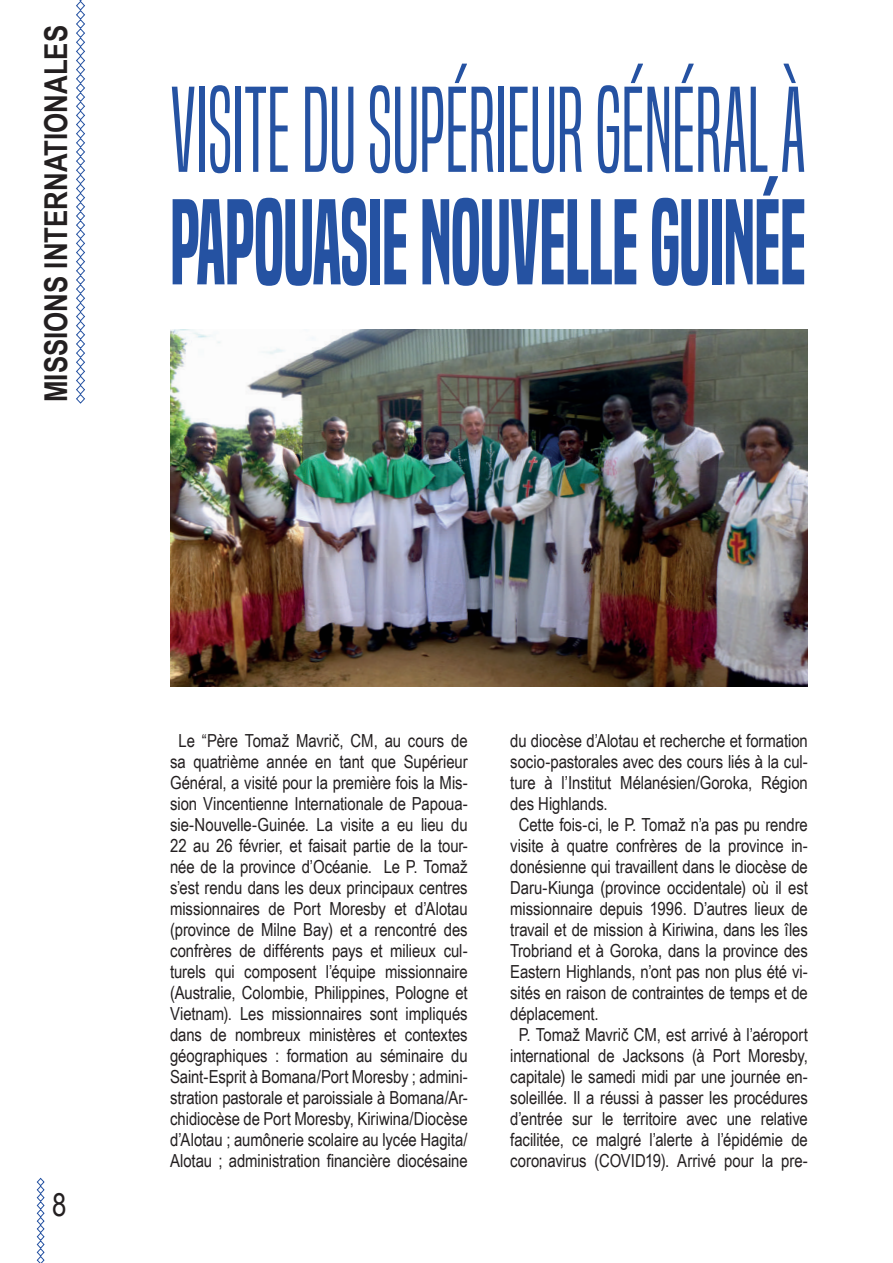
<style>
.page{position:relative;width:893px;height:1263px;background:#fff}
.page>*{position:absolute;margin:0;border:0;box-sizing:border-box;transform-origin:0 0}
.t1{font:112.5px "Built Titling Lt";color:#2552a2;scale:.85 1}
.t2{font:112.5px "Built Titling Sb";letter-spacing:-.01em;color:#2552a2;scale:.68 1}
.t3{font:700 31.5px "Arial Narrow";color:#231f20}
.t4{font:31.5px "Arial Narrow";color:#231f20}
.t5{font:18px/21px "Arial Narrow";letter-spacing:-.005em;color:#231f20;text-align:center}
</style>
<div class="page">
<svg style="left:36px;top:1177px;width:9px;height:86px"></svg>
<img style="left:170px;top:330px;width:638px;height:357px">
<svg style="left:76px;top:0;width:9px;height:404px"></svg>
<h2 class="t3" style="left:32px;top:402px;width:378px;rotate:-90deg">MISSIONS INTERNATIONALES</h2>
<h1 class="t1" style="left:170px;top:64px;width:750px">VISITE DU SUPÉRIEUR GÉNÉRAL À</h1>
<h1 class="t2" style="left:170px;top:176px;width:937px">PAPOUASIE NOUVELLE GUINÉE</h1>
<h2 class="t4" style="left:52px;top:1181px;width:16px">8</h2>
<p class="t5" style="left:170px;top:729px;width:299px">Le “Père Tomaž Mavrič, CM, au cours de sa quatrième année en tant que Supérieur Général, a visité pour la première fois la Mis&shy;sion Vincentienne Internationale de Papoua&shy;sie-Nouvelle-Guinée. La visite a eu lieu du 22 au 26 février, et faisait partie de la tour&shy;née de la province d’Océanie. Le P. Tomaž s’est rendu dans les deux principaux centres missionnaires de Port Moresby et d’Alotau (province de Milne Bay) et a rencontré des confrères de différents pays et milieux cul&shy;turels qui composent l’équipe missionnaire (Australie, Colombie, Philippines, Pologne et Vietnam). Les missionnaires sont impliqués dans de nombreux ministères et contextes géographiques : formation au séminaire du Saint-Esprit à Bomana/Port Moresby ; admini&shy;stration pastorale et paroissiale à Bomana/Ar&shy;chidiocèse de Port Moresby, Kiriwina/Diocèse d’Alotau ; aumônerie scolaire au lycée Hagita/ Alotau ; administration financière diocésaine</p>
<p class="t5" style="left:510px;top:730px;width:299px">du diocèse d’Alotau et recherche et formation</p>
<p class="t5" style="left:510px;top:751px;width:299px">socio-pastorales avec des cours liés à la cul-</p>
<p class="t5" style="left:510px;top:771px;width:299px">ture à l’Institut Mélanésien/Goroka, Région</p>
<p class="t5" style="left:510px;top:792px;width:99px">des Highlands.</p>
<p class="t5" style="left:519px;top:814px;width:291px">Cette fois-ci, le P. Tomaž n’a pas pu rendre</p>
<p class="t5" style="left:510px;top:835px;width:299px">visite à quatre confrères de la province in-</p>
<p class="t5" style="left:510px;top:855px;width:299px">donésienne qui travaillent dans le diocèse de</p>
<p class="t5" style="left:510px;top:876px;width:299px">Daru-Kiunga (province occidentale) où il est</p>
<p class="t5" style="left:510px;top:898px;width:299px">missionnaire depuis 1996. D’autres lieux de</p>
<p class="t5" style="left:510px;top:919px;width:299px">travail et de mission à Kiriwina, dans les îles</p>
<p class="t5" style="left:510px;top:940px;width:299px">Trobriand et à Goroka, dans la province des</p>
<p class="t5" style="left:510px;top:961px;width:299px">Eastern Highlands, n’ont pas non plus été vi-</p>
<p class="t5" style="left:510px;top:981px;width:299px">sités en raison de contraintes de temps et de</p>
<p class="t5" style="left:510px;top:1002px;width:90px">déplacement.</p>
<p class="t5" style="left:519px;top:1024px;width:291px">P. Tomaž Mavrič CM, est arrivé à l’aéroport</p>
<p class="t5" style="left:510px;top:1045px;width:299px">international de Jacksons (à Port Moresby,</p>
<p class="t5" style="left:510px;top:1066px;width:299px">capitale) le samedi midi par une journée en-</p>
<p class="t5" style="left:510px;top:1086px;width:299px">soleillée. Il a réussi à passer les procédures</p>
<p class="t5" style="left:510px;top:1107px;width:299px">d’entrée sur le territoire avec une relative</p>
<p class="t5" style="left:510px;top:1129px;width:299px">facilitée, ce malgré l’alerte à l’épidémie de</p>
<p class="t5" style="left:510px;top:1150px;width:299px">coronavirus (COVID19). Arrivé pour la pre-</p>
</div>
